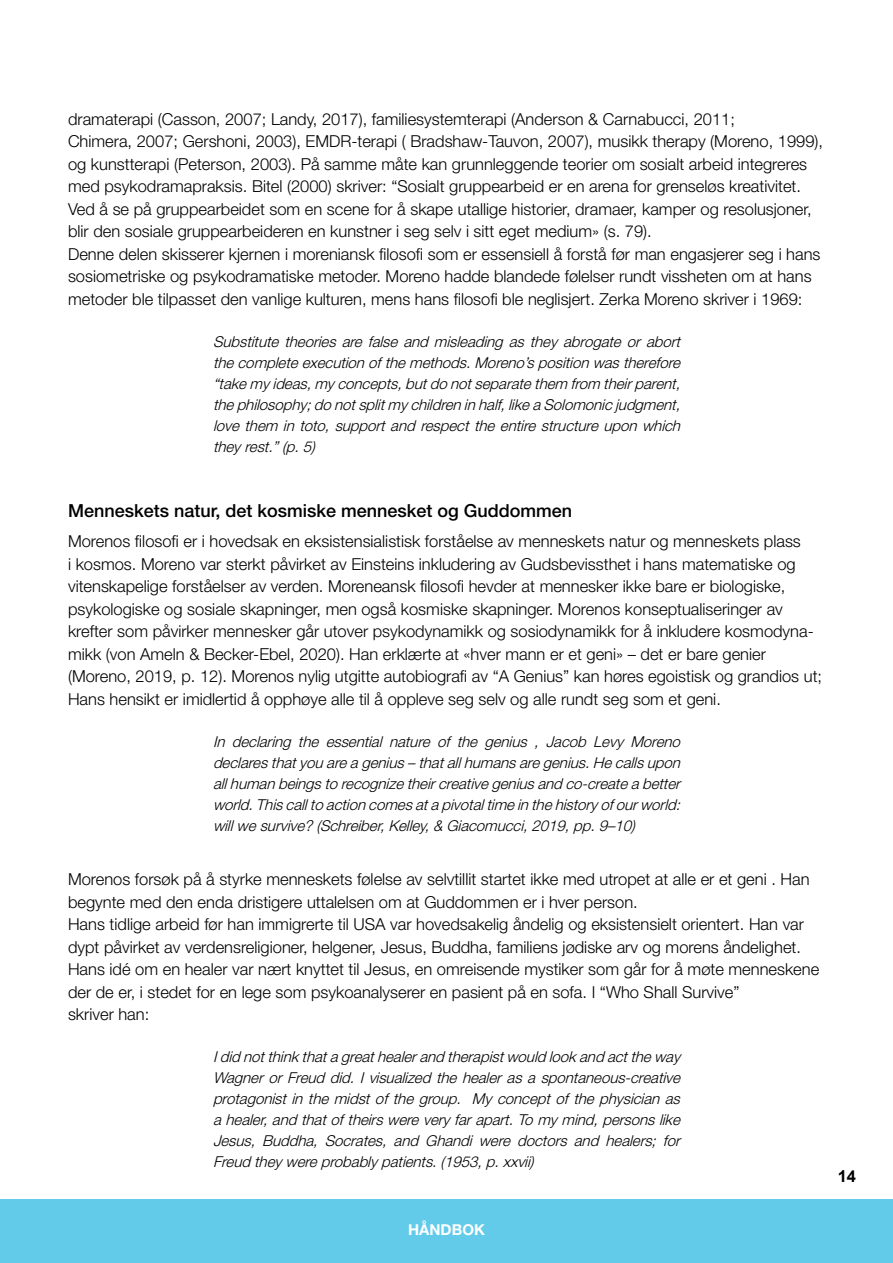
<style>
.page{position:relative;width:893px;height:1263px;background:#fff}
.page>*{position:absolute;margin:0;border:0;box-sizing:border-box;transform-origin:0 0}
.t1{font:500 18px "Helvetica Neue LT Std";color:#000}
.t2{font:300 16.5px/22.5px "Helvetica Neue LT Std";color:#000}
.t3{font:700 16.5px "Arial";color:#000}
.t4{font:italic 300 15px/21px "Helvetica Neue LT Std";color:#000;text-align:justify}
.t5{font:700 15px "Helvetica Neue LT Std";color:#fff}
</style>
<div class="page">
<div style="left:0;top:1199px;width:893px;height:64px;background:#63cbea"></div>
<p class="t2" style="left:68px;top:107px;width:757px">dramaterapi (Casson, 2007; Landy, 2017), familiesystemterapi (Anderson &amp; Carnabucci, 2011;<br>Chimera, 2007; Gershoni, 2003), EMDR-terapi ( Bradshaw-Tauvon, 2007), musikk therapy (Moreno, 1999), og kunstterapi (Peterson, 2003). På samme måte kan grunnleggende teorier om sosialt arbeid integreres med psykodramapraksis. Bitel (2000) skriver: “Sosialt gruppearbeid er en arena for grenseløs kreativitet.<br>Ved å se på gruppearbeidet som en scene for å skape utallige historier, dramaer, kamper og resolusjoner, blir den sosiale gruppearbeideren en kunstner i seg selv i sitt eget medium» (s. 79).<br>Denne delen skisserer kjernen i moreniansk filosofi som er essensiell å forstå før man engasjerer seg i hans sosiometriske og psykodramatiske metoder. Moreno hadde blandede følelser rundt vissheten om at hans metoder ble tilpasset den vanlige kulturen, mens hans filosofi ble neglisjert. Zerka Moreno skriver i 1969:</p>
<p class="t4" style="left:213px;top:331px;width:473px">Substitute theories are false and misleading as they abrogate or abort thecompleteexecutionofthemethods.Moreno’spositionwastherefore “takemy ideas,my concepts,butdo notseparatethem from theirparent, thephilosophy;do notsplitmy childreninhalf,likeaSolomonicjudgment, love them in toto, support and respect the entire structure upon which they rest.”(p.5)</p>
<p class="t1" style="left:68px;top:500px;width:506px">Menneskets natur, det kosmiske mennesket og Guddommen</p>
<p class="t2" style="left:68px;top:530px;width:756px">Morenos filosofi er i hovedsak en eksistensialistisk forståelse av menneskets natur og menneskets plass<br>i kosmos. Moreno var sterkt påvirket av Einsteins inkludering av Gudsbevissthet i hans matematiske og vitenskapelige forståelser av verden. Moreneansk filosofi hevder at mennesker ikke bare er biologiske, psykologiske og sosiale skapninger, men også kosmiske skapninger. Morenos konseptualiseringer av krefter som påvirker mennesker går utover psykodynamikk og sosiodynamikk for å inkludere kosmodyna&shy;mikk (von Ameln &amp; Becker-Ebel, 2020). Han erklærte at «hver mann er et geni» – det er bare genier (Moreno, 2019, p. 12). Morenos nylig utgitte autobiografi av “A Genius” kan høres egoistisk og grandios ut; Hans hensikt er imidlertid å opphøye alle til å oppleve seg selv og alle rundt seg som et geni.</p>
<p class="t4" style="left:213px;top:731px;width:473px">In declaring the essential nature of the genius , Jacob Levy Moreno declaresthatyouareagenius–thatallhumansaregenius.Hecallsupon allhumanbeingsto recognizetheircreativegeniusand co-createabetter world.Thiscallto actioncomesatapivotaltimeinthehistory ofourworld: willwesurvive?(Schreiber,Kelley,&amp; Giacomucci,2019,pp.9–10)</p>
<p class="t2" style="left:68px;top:868px;width:753px">Morenos forsøk på å styrke menneskets følelse av selvtillit startet ikke med utropet at alle er et geni . Han begynte med den enda dristigere uttalelsen om at Guddommen er i hver person.<br>Hans tidlige arbeid før han immigrerte til USA var hovedsakelig åndelig og eksistensielt orientert. Han var dypt påvirket av verdensreligioner, helgener, Jesus, Buddha, familiens jødiske arv og morens åndelighet.<br>Hans idé om en healer var nært knyttet til Jesus, en omreisende mystiker som går for å møte menneskene der de er, i stedet for en lege som psykoanalyserer en pasient på en sofa. I “Who Shall Survive”<br>skriver han:</p>
<p class="t4" style="left:213px;top:1046px;width:473px;text-align:left">Idid notthinkthatagreathealerand therapistwould lookand acttheway Wagner or Freud did. I visualized the healer as a spontaneous-creative protagonist in the midst of the group. My concept of the physician as ahealer,and thatoftheirswerevery farapart.To my mind,personslike Jesus, Buddha, Socrates, and Ghandi were doctors and healers; for Freud they wereprobably patients.(1953,p.xxvii)</p>
<p class="t5" style="left:408px;top:1220px;width:78px">HÅNDBOK</p>
<p class="t3" style="left:838px;top:1165px;width:20px">14</p>
</div>
